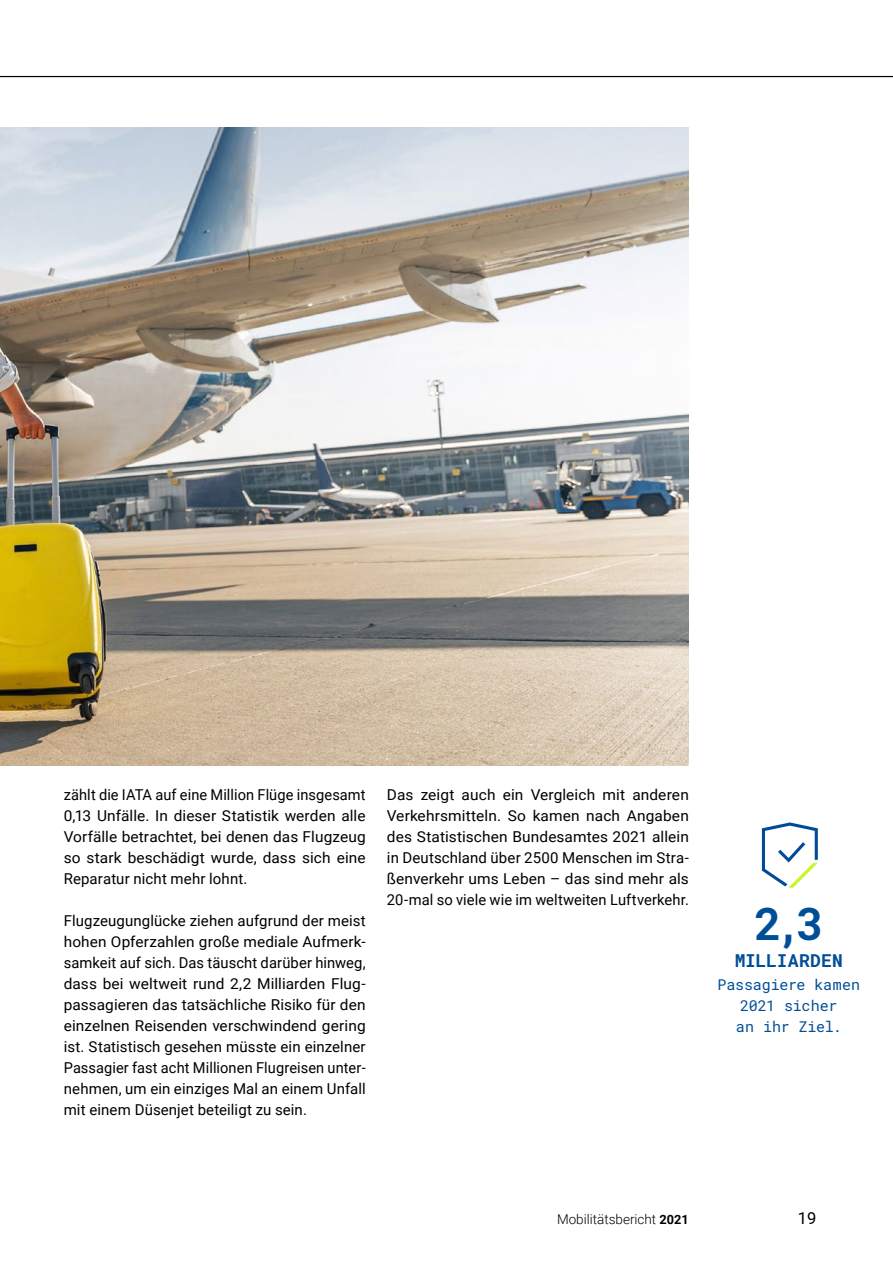
<style>
.page{position:relative;width:893px;height:1263px;background:#fff}
.page>*{position:absolute;margin:0;border:0;box-sizing:border-box;transform-origin:0 0}
.Anteile_Marginale{font:700 45px "Roboto Mono";color:#004e96}
.Anteile_Marginale_Ei{font:700 18px "Roboto Mono";letter-spacing:.005em;color:#004e96}
.t1{font:16.5px "Roboto";color:#000}
.Fließtext{font:15px/21px "Roboto";letter-spacing:.005em;color:#000;text-align:justify}
.Marginaltext{font:15px/21px "Roboto Mono";letter-spacing:-.015em;color:#004e96;text-align:center}
.t2{font:300 13.5px "Roboto";color:#000}
.s1{font-weight:700;font-size:12.75px}
</style>
<div class="page">
<hr style="left:0;top:76px;width:893px;height:1px;background:#000">
<img style="left:0;top:128px;width:689px;height:637px">
<svg style="left:762px;top:822px;width:56px;height:66px"></svg>
<p class="Fließtext" style="left:64px;top:783px;width:303px">zählt die IATA auf eine Million Flüge insgesamt 0,13 Unfälle. In dieser Statistik werden alle Vorfälle betrachtet, bei denen das Flugzeug so stark beschädigt wurde, dass sich eine Reparatur nicht mehr lohnt.</p>
<p class="Fließtext" style="left:64px;top:909px;width:303px">Flugzeugunglücke ziehen aufgrund der meist hohen Opferzahlen große mediale Aufmerk&shy;samkeit auf sich. Das täuscht darüber hinweg, dass bei weltweit rund 2,2 Milliarden Flug&shy;passagieren das tatsächliche Risiko für den einzelnen Reisenden verschwindend gering ist. Statistisch gesehen müsste ein einzelner Passagier fast acht Millionen Flugreisen unter&shy;nehmen, um ein einziges Mal an einem Unfall mit einem Düsenjet beteiligt zu sein.</p>
<p class="Fließtext" style="left:387px;top:783px;width:303px">Das zeigt auch ein Vergleich mit anderen Verkehrsmitteln. So kamen nach Angaben des Statistischen Bundesamtes 2021 allein in Deutschland über 2500 Menschen im Stra&shy;ßenverkehr ums Leben – das sind mehr als 20-mal so viele wie im weltweiten Luftverkehr.</p>
<p class="Anteile_Marginale" style="left:754px;top:893px;width:70px">2,3</p>
<p class="Anteile_Marginale_Ei" style="left:735px;top:948px;width:110px">MILLIARDEN</p>
<p class="Marginaltext" style="left:717px;top:973px;width:144px">Passagiere kamen<br>2021 sicher<br>an ihr Ziel.</p>
<p class="t2" style="left:557px;top:1210px;width:133px">Mobilitätsbericht <span class="s1">2021</span></p>
<p class="t1" style="left:798px;top:1207px;width:20px">19</p>
</div>
